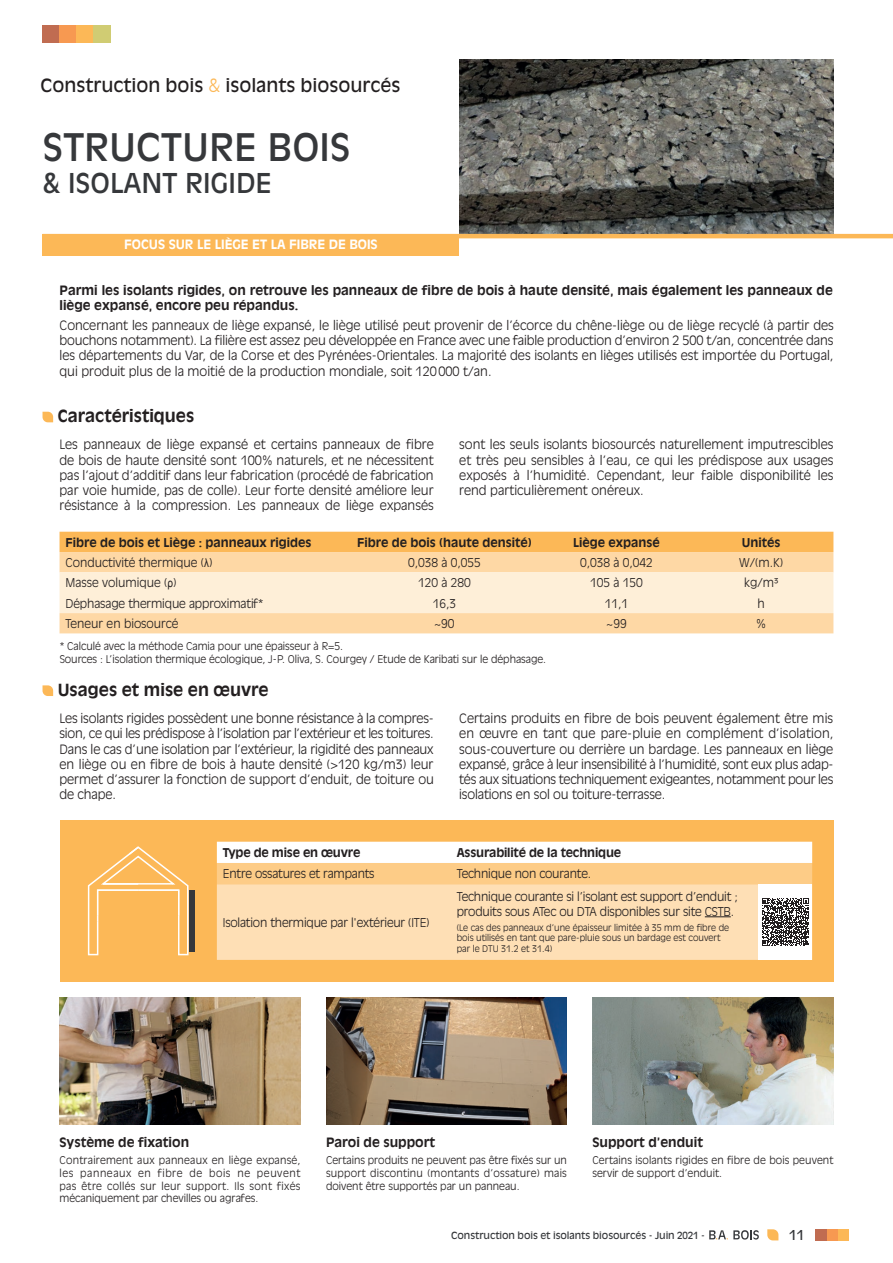
<style>
.page{position:relative;width:893px;height:1263px;background:#fff}
.page>*{position:absolute;margin:0;border:0;box-sizing:border-box;transform-origin:0 0}
.t1{font:37.5px "Antique Olive Std";color:#36383b}
.t2{font:27px "Antique Olive Std";color:#36383b}
.t3{font:18px "Antique Olive Std";color:#231f20}
.t4{font:700 16.5px "Antique Olive Std";color:#231f20}
.t5{font:13.5px "Antique Olive Std";color:#36383b}
.t6{font:300 12.75px/15.3px "Antique Olive Std";color:#231f20;text-align:justify}
.t7{font:700 12.75px/15.3px "Antique Olive Std";color:#231f20}
.t8{font:700 12.75px "Antique Olive Std";color:#fff}
.t9{font:300 12px/14.4px "Antique Olive Std";letter-spacing:-.015em;color:#231f20}
.t10{font:700 12px "Antique Olive Std";color:#231f20}
.t11{font:300 10.5px/12.6px "Antique Olive Std";color:#231f20;text-align:justify}
.t12{font:9.75px "Antique Olive Std";letter-spacing:-.01em;color:#36383b}
.t13{font:300 9px/10.8px "Antique Olive Std";color:#231f20}
.s1{font-weight:300;color:#fcb857}
.s2{font-family:"Arial Narrow";font-weight:400}
</style>
<div class="page">
<div style="left:43px;top:26px;width:17px;height:17px;background:#c06c51"></div>
<div style="left:60px;top:26px;width:17px;height:17px;background:#f79951"></div>
<div style="left:77px;top:26px;width:17px;height:17px;background:#fcb857"></div>
<div style="left:94px;top:26px;width:17px;height:17px;background:#d0cc73"></div>
<img style="left:459px;top:60px;width:374px;height:174px">
<hr style="left:43px;top:234px;width:850px;height:4px;background:#fcb857">
<svg style="left:43px;top:412px;width:10px;height:10px"></svg>
<svg style="left:43px;top:685px;width:10px;height:11px"></svg>
<div style="left:43px;top:234px;width:416px;height:21px;background:#fcb857"></div>
<img style="left:60px;top:997px;width:240px;height:128px">
<img style="left:326px;top:997px;width:241px;height:128px">
<img style="left:592px;top:997px;width:241px;height:128px">
<svg style="left:767px;top:1229px;width:11px;height:11px"></svg>
<div style="left:837px;top:1229px;width:11px;height:11px;background:#fcb857"></div>
<div style="left:826px;top:1229px;width:11px;height:11px;background:#f79951"></div>
<div style="left:815px;top:1229px;width:11px;height:11px;background:#c06c51"></div>
<svg style="left:709px;top:1230px;width:50px;height:9px"></svg>
<div style="left:60px;top:532px;width:773px;height:20px;background:#fcb857"></div>
<div style="left:60px;top:552px;width:773px;height:81px;background:#fed8a5"></div>
<div style="left:60px;top:572px;width:773px;height:41px;background:#feefd8"></div>
<div style="left:60px;top:820px;width:773px;height:161px;background:#fcb857"></div>
<svg style="left:87px;top:846px;width:102px;height:110px"></svg>
<div style="left:189px;top:890px;width:6px;height:62px;background:#36383b"></div>
<svg style="left:217px;top:842px;width:595px;height:42px;background:#fde5c2"></svg>
<div style="left:217px;top:884px;width:541px;height:76px;background:#fedfb5"></div>
<svg style="left:705px;top:916px;width:26px;height:1px"></svg>
<div style="left:758px;top:884px;width:54px;height:76px;background:#fff"></div>
<svg style="left:762px;top:898px;width:47px;height:48px"></svg>
<h3 class="t3" style="left:40px;top:74px;width:361px">Construction bois <span class="s1">&amp;</span> isolants biosourcés</h3>
<p class="t1" style="left:43px;top:125px;width:310px">STRUCTURE BOIS</p>
<p class="t2" style="left:43px;top:167px;width:231px">&amp; ISOLANT RIGIDE</p>
<p class="t8" style="left:124px;top:237px;width:255px">FOCUS SUR LE LIÈGE ET LA FIBRE DE BOIS</p>
<p class="t7" style="left:60px;top:282px;width:775px">Parmi les isolants rigides, on retrouve les panneaux de fibre de bois à haute densité, mais également les panneaux de liège expansé, encore peu répandus.</p>
<p class="t6" style="left:60px;top:317px;width:776px">Concernant les panneaux de liège expansé, le liège utilisé peut provenir de l’écorce du chêne-liège ou de liège recyclé (à partir des bouchons notamment). La filière est assez peu développée en France avec une faible production d’environ 2 500 t/an, concentrée dans les départements du Var, de la Corse et des Pyrénées-Orientales. La majorité des isolants en lièges utilisés est importée du Portugal, qui produit plus de la moitié de la production mondiale, soit 120000 t/an.</p>
<p class="t4" style="left:58px;top:406px;width:138px">Caractéristiques</p>
<p class="t6" style="left:60px;top:437px;width:376px">Les panneaux de liège expansé et certains panneaux de fibre de bois de haute densité sont 100% naturels, et ne nécessitent pas l’ajout d’additif dans leur fabrication (procédé de fabrication par voie humide, pas de colle). Leur forte densité améliore leur résistance à la compression. Les panneaux de liège expansés</p>
<p class="t6" style="left:459px;top:437px;width:376px">sont les seuls isolants biosourcés naturellement imputrescibles et très peu sensibles à l’eau, ce qui les prédispose aux usages exposés à l’humidité. Cependant, leur faible disponibilité les rend particulièrement onéreux.</p>
<p class="t10" style="left:66px;top:535px;width:248px">Fibre de bois et Liège : panneaux rigides</p>
<p class="t10" style="left:357px;top:535px;width:176px">Fibre de bois (haute densité)</p>
<p class="t10" style="left:573px;top:535px;width:88px">Liège expansé</p>
<p class="t10" style="left:742px;top:535px;width:40px">Unités</p>
<p class="t9" style="left:66px;top:555px;width:148px">Conductivité thermique (<span class="s2">λ</span>)</p>
<p class="t9" style="left:408px;top:555px;width:74px">0,038 à 0,055</p>
<p class="t9" style="left:580px;top:555px;width:74px">0,038 à 0,042</p>
<p class="t9" style="left:739px;top:555px;width:46px">W/(m.K)</p>
<p class="t9" style="left:66px;top:576px;width:112px">Masse volumique (<span class="s2">ρ</span>)</p>
<p class="t9" style="left:418px;top:576px;width:54px">120 à 280</p>
<p class="t9" style="left:590px;top:576px;width:54px">105 à 150</p>
<p class="t9" style="left:744px;top:576px;width:36px">kg/m³</p>
<p class="t9" style="left:66px;top:596px;width:199px">Déphasage thermique approximatif*</p>
<p class="t9" style="left:433px;top:596px;width:25px">16,3</p>
<p class="t9" style="left:605px;top:596px;width:25px">11,1</p>
<p class="t9" style="left:757px;top:596px;width:9px">h</p>
<p class="t9" style="left:66px;top:616px;width:115px">Teneur en biosourcé</p>
<p class="t9" style="left:434px;top:616px;width:22px">~90</p>
<p class="t9" style="left:606px;top:616px;width:22px">~99</p>
<p class="t9" style="left:756px;top:616px;width:11px">%</p>
<p class="t11" style="left:60px;top:640px;width:285px">* Calculé avec la méthode Camia pour une épaisseur à R=5.</p>
<p class="t11" style="left:60px;top:653px;width:488px">Sources : L’isolation thermique écologique, J-P. Oliva, S. Courgey / Etude de Karibati sur le déphasage.</p>
<p class="t4" style="left:58px;top:680px;width:212px">Usages et mise en œuvre</p>
<p class="t6" style="left:60px;top:711px;width:376px">Les isolants rigides possèdent une bonne résistance à la compres&shy;sion, ce qui les prédispose à l’isolation par l’extérieur et les toitures.<br>Dans le cas d’une isolation par l’extérieur, la rigidité des panneaux en liège ou en fibre de bois à haute densité (&gt;120 kg/m3) leur permet d’assurer la fonction de support d’enduit, de toiture ou de chape.</p>
<p class="t6" style="left:459px;top:711px;width:376px">Certains produits en fibre de bois peuvent également être mis en œuvre en tant que pare-pluie en complément d’isolation, sous-couverture ou derrière un bardage. Les panneaux en liège expansé, grâce à leur insensibilité à l’humidité, sont eux plus adap&shy;tés aux situations techniquement exigeantes, notamment pour les isolations en sol ou toiture-terrasse.</p>
<p class="t10" style="left:223px;top:845px;width:139px">Type de mise en œuvre</p>
<p class="t10" style="left:457px;top:845px;width:166px">Assurabilité de la technique</p>
<p class="t9" style="left:223px;top:867px;width:153px">Entre ossatures et rampants</p>
<p class="t9" style="left:457px;top:867px;width:136px">Technique non courante.</p>
<p class="t9" style="left:223px;top:915px;width:208px">Isolation thermique par l'extérieur (ITE)</p>
<p class="t9" style="left:457px;top:890px;width:282px">Technique courante si l’isolant est support d’enduit ; produits sous ATec ou DTA disponibles sur site CSTB.</p>
<p class="t13" style="left:457px;top:922px;width:274px">(Le cas des panneaux d’une épaisseur limitée à 35 mm de fibre de bois utilisés en tant que pare-pluie sous un bardage est couvert par le DTU 31.2 et 31.4)</p>
<p class="t7" style="left:60px;top:1135px;width:131px">Système de fixation</p>
<p class="t11" style="left:60px;top:1154px;width:243px">Contrairement aux panneaux en liège expansé, les panneaux en fibre de bois ne peuvent pas être collés sur leur support. Ils sont fixés mécaniquement par chevilles ou agrafes.</p>
<p class="t7" style="left:326px;top:1135px;width:111px">Paroi de support</p>
<p class="t11" style="left:326px;top:1154px;width:242px">Certains produits ne peuvent pas être fixés sur un support discontinu (montants d’ossature) mais doivent être supportés par un panneau.</p>
<p class="t7" style="left:592px;top:1135px;width:112px">Support d’enduit</p>
<p class="t11" style="left:592px;top:1154px;width:243px">Certains isolants rigides en fibre de bois peuvent servir de support d’enduit.</p>
<p class="t12" style="left:451px;top:1229px;width:255px">Construction bois et isolants biosourcés - Juin 2021 -</p>
<p class="t5" style="left:789px;top:1227px;width:17px">11</p>
</div>
